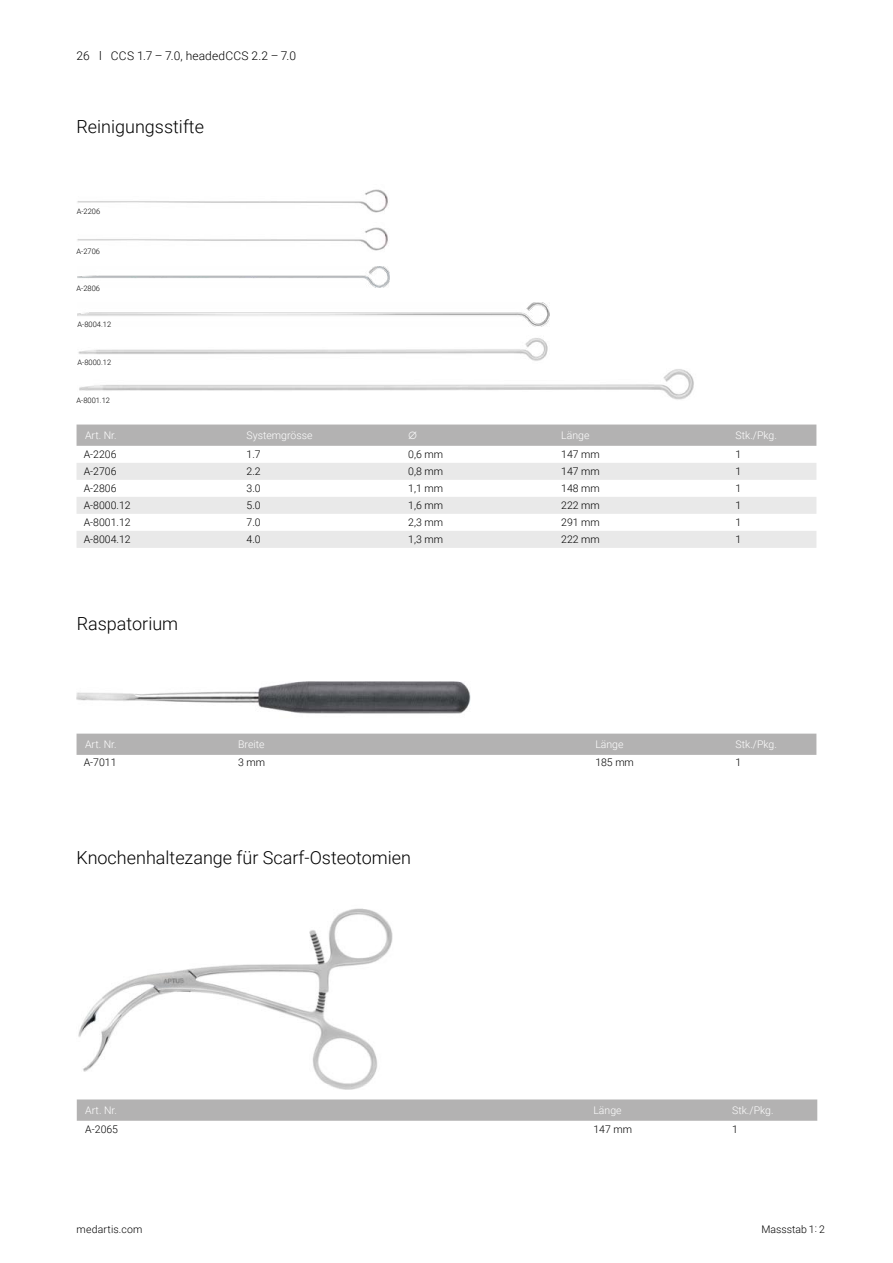
<style>
.page{position:relative;width:893px;height:1263px;background:#fff}
.page>*{position:absolute;margin:0;border:0;box-sizing:border-box;transform-origin:0 0}
.t1{font:300 18px "Roboto";color:#000}
.t2{font:300 12px "Roboto";letter-spacing:.015em;color:#000}
.t3{font:300 10.5px "Roboto";color:#000}
.t4{font:300 10.5px "Roboto";color:#fff}
.t5{font:300 10.5px "Roboto";letter-spacing:.02em;color:#000}
.t6{font:300 7.5px "Roboto";color:#000}
</style>
<div class="page">
<img style="left:78px;top:908px;width:315px;height:182px">
<img style="left:77px;top:189px;width:311px;height:24px">
<img style="left:296px;top:369px;width:398px;height:31px">
<img style="left:78px;top:338px;width:470px;height:23px">
<img style="left:78px;top:302px;width:472px;height:24px">
<img style="left:77px;top:227px;width:311px;height:24px">
<svg style="left:77px;top:463px;width:739px;height:85px;fill:#e9e9e9"></svg>
<img style="left:77px;top:266px;width:313px;height:22px">
<img style="left:77px;top:681px;width:394px;height:33px">
<div style="left:77px;top:734px;width:739px;height:21px;background:#b3b2b2"></div>
<svg style="left:77px;top:1099px;width:740px;height:22px;background:#b5b4b4"></svg>
<svg style="left:77px;top:424px;width:739px;height:22px;background:#b5b4b4"></svg>
<p class="t2" style="left:77px;top:47px;width:221px">26 l CCS 1.7 – 7.0, headedCCS 2.2 – 7.0</p>
<h1 class="t1" style="left:77px;top:114px;width:129px">Reinigungsstifte</h1>
<p class="t6" style="left:77px;top:206px;width:25px">A-2206</p>
<p class="t6" style="left:77px;top:246px;width:25px">A-2706</p>
<p class="t6" style="left:77px;top:283px;width:25px">A-2806</p>
<p class="t6" style="left:78px;top:319px;width:35px">A-8004.12</p>
<p class="t6" style="left:78px;top:357px;width:35px">A-8000.12</p>
<p class="t6" style="left:77px;top:395px;width:35px">A-8001.12</p>
<p class="t4" style="left:85px;top:428px;width:33px">Art. Nr.</p>
<p class="t4" style="left:247px;top:428px;width:67px">Systemgrösse</p>
<p class="t4" style="left:561px;top:428px;width:30px">Länge</p>
<p class="t4" style="left:736px;top:428px;width:43px">Stk./Pkg.</p>
<p class="t3" style="left:84px;top:447px;width:34px">A-2206</p>
<p class="t3" style="left:247px;top:447px;width:16px">1.7</p>
<p class="t3" style="left:408px;top:447px;width:36px">0,6 mm</p>
<p class="t3" style="left:561px;top:447px;width:40px">147 mm</p>
<p class="t3" style="left:736px;top:447px;width:7px">1</p>
<p class="t3" style="left:84px;top:464px;width:34px">A-2706</p>
<p class="t3" style="left:247px;top:464px;width:16px">2.2</p>
<p class="t3" style="left:408px;top:464px;width:36px">0,8 mm</p>
<p class="t3" style="left:561px;top:464px;width:40px">147 mm</p>
<p class="t3" style="left:736px;top:464px;width:7px">1</p>
<p class="t3" style="left:84px;top:481px;width:34px">A-2806</p>
<p class="t3" style="left:247px;top:481px;width:16px">3.0</p>
<p class="t3" style="left:408px;top:481px;width:36px">1,1 mm</p>
<p class="t3" style="left:561px;top:481px;width:40px">148 mm</p>
<p class="t3" style="left:736px;top:481px;width:7px">1</p>
<p class="t3" style="left:84px;top:498px;width:48px">A-8000.12</p>
<p class="t3" style="left:247px;top:498px;width:16px">5.0</p>
<p class="t3" style="left:408px;top:498px;width:36px">1,6 mm</p>
<p class="t3" style="left:561px;top:498px;width:40px">222 mm</p>
<p class="t3" style="left:736px;top:498px;width:7px">1</p>
<p class="t3" style="left:84px;top:515px;width:48px">A-8001.12</p>
<p class="t3" style="left:247px;top:515px;width:16px">7.0</p>
<p class="t3" style="left:408px;top:515px;width:36px">2,3 mm</p>
<p class="t3" style="left:561px;top:515px;width:40px">291 mm</p>
<p class="t3" style="left:736px;top:515px;width:7px">1</p>
<p class="t3" style="left:84px;top:532px;width:48px">A-8004.12</p>
<p class="t3" style="left:247px;top:532px;width:16px">4.0</p>
<p class="t3" style="left:408px;top:532px;width:36px">1,3 mm</p>
<p class="t3" style="left:561px;top:532px;width:40px">222 mm</p>
<p class="t3" style="left:736px;top:532px;width:7px">1</p>
<h1 class="t1" style="left:77px;top:611px;width:103px">Raspatorium</h1>
<p class="t4" style="left:85px;top:737px;width:33px">Art. Nr.</p>
<p class="t4" style="left:238px;top:737px;width:28px">Breite</p>
<p class="t4" style="left:595px;top:737px;width:30px">Länge</p>
<p class="t4" style="left:736px;top:737px;width:43px">Stk./Pkg.</p>
<p class="t3" style="left:84px;top:755px;width:34px">A-7011</p>
<p class="t3" style="left:238px;top:755px;width:28px">3 mm</p>
<p class="t3" style="left:595px;top:755px;width:40px">185 mm</p>
<p class="t3" style="left:736px;top:755px;width:7px">1</p>
<h1 class="t1" style="left:77px;top:845px;width:336px">Knochenhaltezange für Scarf-Osteotomien</h1>
<p class="t4" style="left:85px;top:1103px;width:33px">Art. Nr.</p>
<p class="t4" style="left:593px;top:1103px;width:30px">Länge</p>
<p class="t4" style="left:732px;top:1103px;width:43px">Stk./Pkg.</p>
<p class="t3" style="left:85px;top:1122px;width:34px">A-2065</p>
<p class="t3" style="left:593px;top:1122px;width:40px">147 mm</p>
<p class="t3" style="left:732px;top:1122px;width:7px">1</p>
<p class="t5" style="left:77px;top:1221px;width:68px">medartis.com</p>
<p class="t3" style="left:761px;top:1221px;width:65px">Massstab 1: 2</p>
</div>
